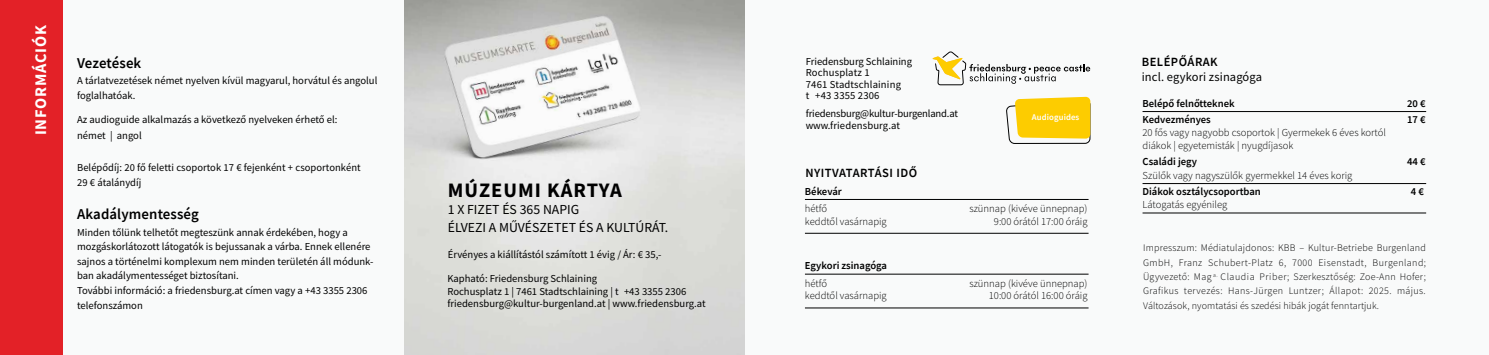
<style>
.page{position:relative;width:1489px;height:355px;background:#fff}
.page>*{position:absolute;margin:0;border:0;box-sizing:border-box;transform-origin:0 0}
.t1{font:700 20.5px "Source Sans Pro";letter-spacing:.05em;color:#000}
.t2{font:700 17.5px "Source Sans Pro";letter-spacing:.05em;color:#000}
.t3{font:700 16.25px "Source Sans Pro";letter-spacing:.05em;color:#fff}
.t4{font:600 15px "Source Sans Pro";letter-spacing:.01em;color:#000}
.t5{font:13.75px/17.5px "Source Sans Pro";color:#000}
.t6{font:600 12.5px "Source Sans Pro";letter-spacing:.04em;color:#000}
.t7{font:12.5px "Source Sans Pro";letter-spacing:.01em;color:#000}
.t8{font:10.62px/14.6px "Source Sans Pro";color:#000}
.t9{font:300 10.62px/13.1px "Source Sans Pro";color:#000}
.t10{font:600 10.62px "Source Sans Pro";color:#000}
.t11{font:10.62px/11.2px "Source Sans Pro";letter-spacing:-.02em;color:#000}
.t12{font:300 10px/14.4px "Source Sans Pro";letter-spacing:.01em;color:#000;text-align:justify}
.t13{font:600 8.75px "Source Sans Pro";letter-spacing:.01em;color:#fff}
</style>
<div class="page">
<div style="left:0;top:0;width:1488px;height:354px;background:#f9fafa"></div>
<div style="left:0;top:0;width:63px;height:354px;background:#e32127"></div>
<img style="left:404px;top:0;width:340px;height:354px">
<hr style="left:805px;top:199px;width:283px;height:1px;background:#000">
<hr style="left:805px;top:233px;width:283px;height:1px;background:#000">
<hr style="left:805px;top:273px;width:283px;height:1px;background:#000">
<hr style="left:805px;top:307px;width:283px;height:1px;background:#000">
<hr style="left:1142px;top:111px;width:283px;height:1px;background:#000">
<hr style="left:1142px;top:183px;width:283px;height:1px;background:#000">
<hr style="left:1142px;top:212px;width:283px;height:1px;background:#000">
<svg style="left:1006px;top:97px;width:84px;height:47px"></svg>
<svg style="left:932px;top:51px;width:158px;height:34px"></svg>
<h3 class="t3" style="left:30px;top:135px;width:112px;rotate:-90deg">INFORMÁCIÓK</h3>
<h3 class="t4" style="left:77px;top:53px;width:66px">Vezetések</h3>
<p class="t8" style="left:77px;top:73px;width:302px">A tárlatvezetések német nyelven kívül magyarul, horvátul és angolul foglalhatóak.</p>
<p class="t8" style="left:77px;top:112px;width:262px">Az audioguide alkalmazás a következő nyelveken érhető el:</p>
<p class="t8" style="left:77px;top:128px;width:66px">német | angol</p>
<p class="t8" style="left:77px;top:160px;width:285px;line-height:15px">Belépődíj: 20 fő feletti csoportok 17 € fejenként + csoportonként<br>29 € átalánydíj</p>
<h3 class="t4" style="left:77px;top:204px;width:123px">Akadálymentesség</h3>
<p class="t8" style="left:77px;top:224px;width:298px">Minden tőlünk telhetőt megteszünk annak érdekében, hogy a mozgáskorlátozott látogatók is bejussanak a várba. Ennek ellenére sajnos a történelmi komplexum nem minden területén áll módunk&shy;ban akadálymentességet biztosítani.<br>További információ: a friedensburg.at címen vagy a +43 3355 2306 telefonszámon</p>
<h1 class="t1" style="left:448px;top:176px;width:176px">MÚZEUMI KÁRTYA</h1>
<p class="t5" style="left:448px;top:200px;width:222px">1 X FIZET ÉS 365 NAPIG<br>ÉLVEZI A MŰVÉSZETET ÉS A KULTÚRÁT.</p>
<p class="t8" style="left:448px;top:247px;width:215px">Érvényes a kiállítástól számított 1 évig / Ár: € 35,-</p>
<p class="t8" style="left:447px;top:272px;width:260px;line-height:12.5px">Kapható: Friedensburg Schlaining<br>Rochusplatz 1 | 7461 Stadtschlaining | t +43 3355 2306 friedensburg@kultur-burgenland.at | www.friedensburg.at</p>
<p class="t8" style="left:805px;top:56px;width:108px;line-height:11.2px">Friedensburg Schlaining<br>Rochusplatz 1<br>7461 Stadtschlaining<br>t +43 3355 2306</p>
<p class="t11" style="left:805px;top:108px;width:154px">friedensburg@kultur-burgenland.at www.friedensburg.at</p>
<h2 class="t2" style="left:896px;top:99px;width:140px">MUSEUMSKARTE</h2>
<p class="t13" style="left:1031px;top:111px;width:49px">Audioguides</p>
<p class="t6" style="left:805px;top:164px;width:113px">NYITVATARTÁSI IDŐ</p>
<p class="t10" style="left:805px;top:184px;width:38px">Békevár</p>
<p class="t9" style="left:805px;top:202px;width:24px">hétfő</p>
<p class="t9" style="left:969px;top:202px;width:120px">szünnap (kivéve ünnepnap)</p>
<p class="t9" style="left:805px;top:214px;width:83px">keddtől vasárnapig</p>
<p class="t9" style="left:993px;top:214px;width:95px">9:00 órától 17:00 óráig</p>
<p class="t10" style="left:805px;top:258px;width:84px">Egykori zsinagóga</p>
<p class="t9" style="left:805px;top:276px;width:24px">hétfő</p>
<p class="t9" style="left:969px;top:276px;width:120px">szünnap (kivéve ünnepnap)</p>
<p class="t9" style="left:805px;top:289px;width:83px">keddtől vasárnapig</p>
<p class="t9" style="left:988px;top:289px;width:100px">10:00 órától 16:00 óráig</p>
<p class="t6" style="left:1141px;top:54px;width:78px">BELÉPŐÁRAK</p>
<p class="t7" style="left:1141px;top:69px;width:122px">incl. egykori zsinagóga</p>
<p class="t10" style="left:1142px;top:96px;width:94px">Belépő felnőtteknek</p>
<p class="t10" style="left:1406px;top:96px;width:20px">20 €</p>
<p class="t10" style="left:1142px;top:112px;width:70px">Kedvezményes</p>
<p class="t10" style="left:1406px;top:112px;width:20px">17 €</p>
<p class="t9" style="left:1142px;top:126px;width:245px">20 fős vagy nagyobb csoportok | Gyermekek 6 éves kortól diákok | egyetemisták | nyugdíjasok</p>
<p class="t10" style="left:1142px;top:155px;width:56px">Családi jegy</p>
<p class="t10" style="left:1406px;top:155px;width:20px">44 €</p>
<p class="t9" style="left:1142px;top:168px;width:211px">Szülők vagy nagyszülők gyermekkel 14 éves korig</p>
<p class="t10" style="left:1142px;top:184px;width:120px">Diákok osztálycsoportban</p>
<p class="t10" style="left:1410px;top:184px;width:15px">4 €</p>
<p class="t9" style="left:1142px;top:198px;width:86px">Látogatás egyénileg</p>
<p class="t12" style="left:1143px;top:240px;width:284px">Impresszum: Médiatulajdonos: KBB – Kultur-Betriebe Burgenland GmbH, Franz Schubert-Platz 6, 7000 Eisenstadt, Burgenland; Ügyvezető: Mag <sup>a.</sup> Claudia Priber; Szerkesztőség: Zoe-Ann Hofer; Grafikus tervezés: Hans-Jürgen Luntzer; Állapot: 2025. május.<br>Változások, nyomtatási és szedési hibák jogát fenntartjuk.</p>
</div>
